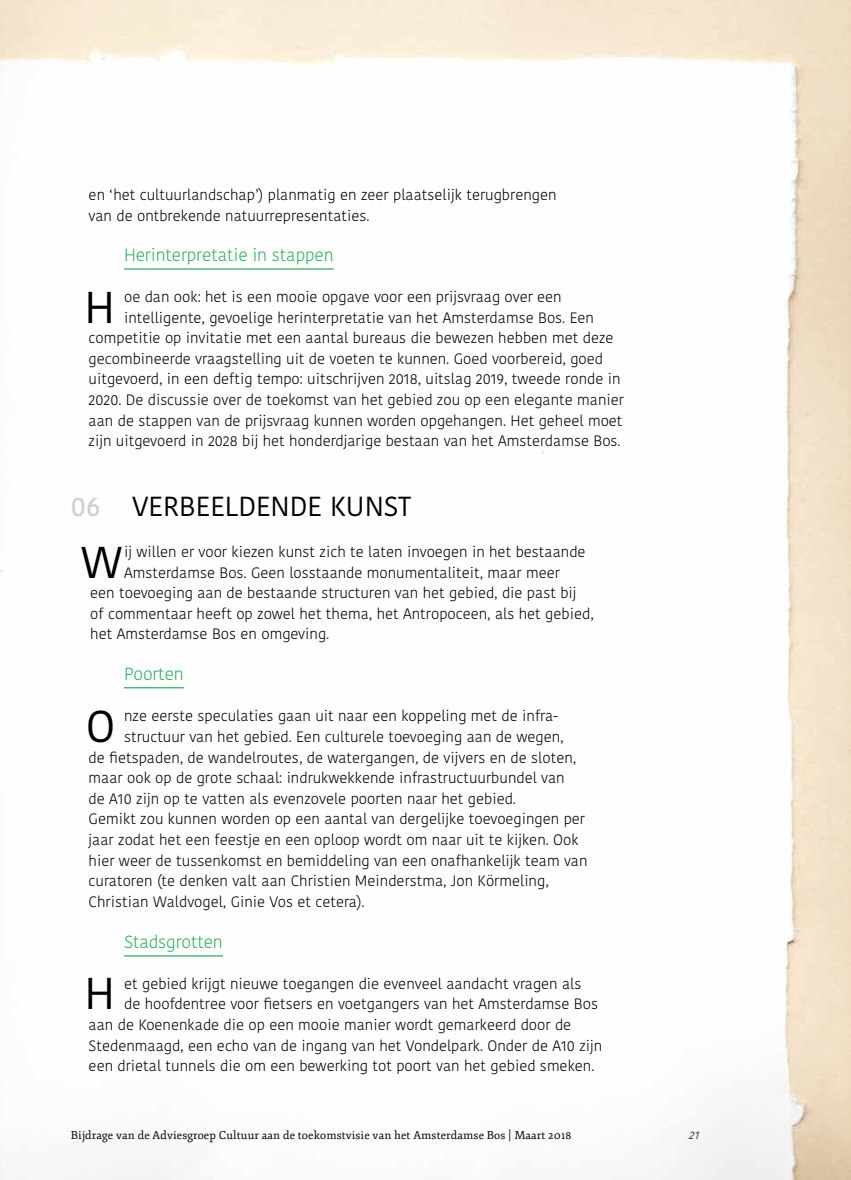
<style>
.page{position:relative;width:851px;height:1180px;background:#fff}
.page>*{position:absolute;margin:0;border:0;box-sizing:border-box;transform-origin:0 0}
.t1{font:44.38px "Kohinoor Devanagari";color:#000}
.t2{font:27.5px "Kohinoor Devanagari";color:#000}
.t3{font:300 17.5px "Kohinoor Devanagari";letter-spacing:-.01em;color:#31ac60}
.t4{font:300 15px/20.6px "Kohinoor Devanagari";color:#000}
.t5{font:11.25px "Fjord One";letter-spacing:.01em;color:#000}
.t6{font:italic 300 11.25px "Kohinoor Devanagari";color:#000}
.s1{font-weight:600;color:#d0d0d0}
</style>
<div class="page">
<img style="left:0;top:0;width:850px;height:1180px">
<hr style="left:124px;top:268px;width:210px;height:2px;background:#31ac60">
<hr style="left:124px;top:687px;width:60px;height:1px;background:#31ac60">
<hr style="left:124px;top:955px;width:99px;height:1px;background:#31ac60">
<p class="t4" style="left:89px;top:185px;width:469px">en ‘het cultuurlandschap’) planmatig en zeer plaatselijk terugbrengen van de ontbrekende natuurrepresentaties.</p>
<p class="t3" style="left:124px;top:245px;width:211px">Herinterpretatie in stappen</p>
<h1 class="t1" style="left:84px;top:281px;width:32px">H</h1>
<p class="t4" style="left:124px;top:286px;width:439px">oe dan ook: het is een mooie opgave voor een prijsvraag over een</p>
<p class="t4" style="left:124px;top:307px;width:471px">intelligente, gevoelige herinterpretatie van het Amsterdamse Bos. Een</p>
<p class="t4" style="left:89px;top:328px;width:526px">competitie op invitatie met een aantal bureaus die bewezen hebben met deze</p>
<p class="t4" style="left:89px;top:348px;width:516px">gecombineerde vraagstelling uit de voeten te kunnen. Goed voorbereid, goed</p>
<p class="t4" style="left:89px;top:369px;width:533px">uitgevoerd, in een deftig tempo: uitschrijven 2018, uitslag 2019, tweede ronde in</p>
<p class="t4" style="left:89px;top:390px;width:537px">2020. De discussie over de toekomst van het gebied zou op een elegante manier</p>
<p class="t4" style="left:89px;top:410px;width:535px">aan de stappen van de prijsvraag kunnen worden opgehangen. Het geheel moet</p>
<p class="t4" style="left:89px;top:431px;width:533px">zijn uitgevoerd in 2028 bij het honderdjarige bestaan van het Amsterdamse Bos.</p>
<h2 class="t2" style="left:71px;top:491px;width:341px"><span class="s1">06</span> VERBEELDENDE KUNST</h2>
<h1 class="t1" style="left:81px;top:536px;width:43px">W</h1>
<p class="t4" style="left:124px;top:541px;width:463px">ij willen er voor kiezen kunst zich te laten invoegen in het bestaande</p>
<p class="t4" style="left:124px;top:562px;width:437px">Amsterdamse Bos. Geen losstaande monumentaliteit, maar meer</p>
<p class="t4" style="left:90px;top:583px;width:487px">een toevoeging aan de bestaande structuren van het gebied, die past bij</p>
<p class="t4" style="left:90px;top:603px;width:505px">of commentaar heeft op zowel het thema, het Antropoceen, als het gebied,</p>
<p class="t4" style="left:90px;top:624px;width:240px">het Amsterdamse Bos en omgeving.</p>
<p class="t3" style="left:124px;top:664px;width:61px">Poorten</p>
<h1 class="t1" style="left:86px;top:701px;width:31px">O</h1>
<p class="t4" style="left:124px;top:706px;width:435px">nze eerste speculaties gaan uit naar een koppeling met de infra-</p>
<p class="t4" style="left:124px;top:726px;width:441px">structuur van het gebied. Een culturele toevoeging aan de wegen,</p>
<p class="t4" style="left:89px;top:747px;width:489px">de fietspaden, de wandelroutes, de watergangen, de vijvers en de sloten,</p>
<p class="t4" style="left:89px;top:768px;width:477px">maar ook op de grote schaal: indrukwekkende infrastructuurbundel van</p>
<p class="t4" style="left:89px;top:788px;width:429px">de A10 zijn op te vatten als evenzovele poorten naar het gebied.</p>
<p class="t4" style="left:89px;top:809px;width:498px">Gemikt zou kunnen worden op een aantal van dergelijke toevoegingen per</p>
<p class="t4" style="left:89px;top:830px;width:491px">jaar zodat het een feestje en een oploop wordt om naar uit te kijken. Ook</p>
<p class="t4" style="left:89px;top:850px;width:500px">hier weer de tussenkomst en bemiddeling van een onafhankelijk team van</p>
<p class="t4" style="left:89px;top:871px;width:461px">curatoren (te denken valt aan Christien Meinderstma, Jon Körmeling,</p>
<p class="t4" style="left:89px;top:891px;width:277px">Christian Waldvogel, Ginie Vos et cetera).</p>
<p class="t3" style="left:124px;top:932px;width:100px">Stadsgrotten</p>
<h1 class="t1" style="left:84px;top:968px;width:32px">H</h1>
<p class="t4" style="left:124px;top:973px;width:459px">et gebied krijgt nieuwe toegangen die evenveel aandacht vragen als</p>
<p class="t4" style="left:124px;top:994px;width:475px">de hoofdentree voor fietsers en voetgangers van het Amsterdamse Bos</p>
<p class="t4" style="left:89px;top:1015px;width:484px">aan de Koenenkade die op een mooie manier wordt gemarkeerd door de</p>
<p class="t4" style="left:89px;top:1035px;width:515px">Stedenmaagd, een echo van de ingang van het Vondelpark. Onder de A10 zijn</p>
<p class="t4" style="left:89px;top:1056px;width:507px">een drietal tunnels die om een bewerking tot poort van het gebied smeken.</p>
<p class="t5" style="left:71px;top:1128px;width:502px">Bijdrage van de Adviesgroep Cultuur aan de toekomstvisie van het Amsterdamse Bos | Maart 2018</p>
<p class="t6" style="left:688px;top:1128px;width:16px">21</p>
</div>
